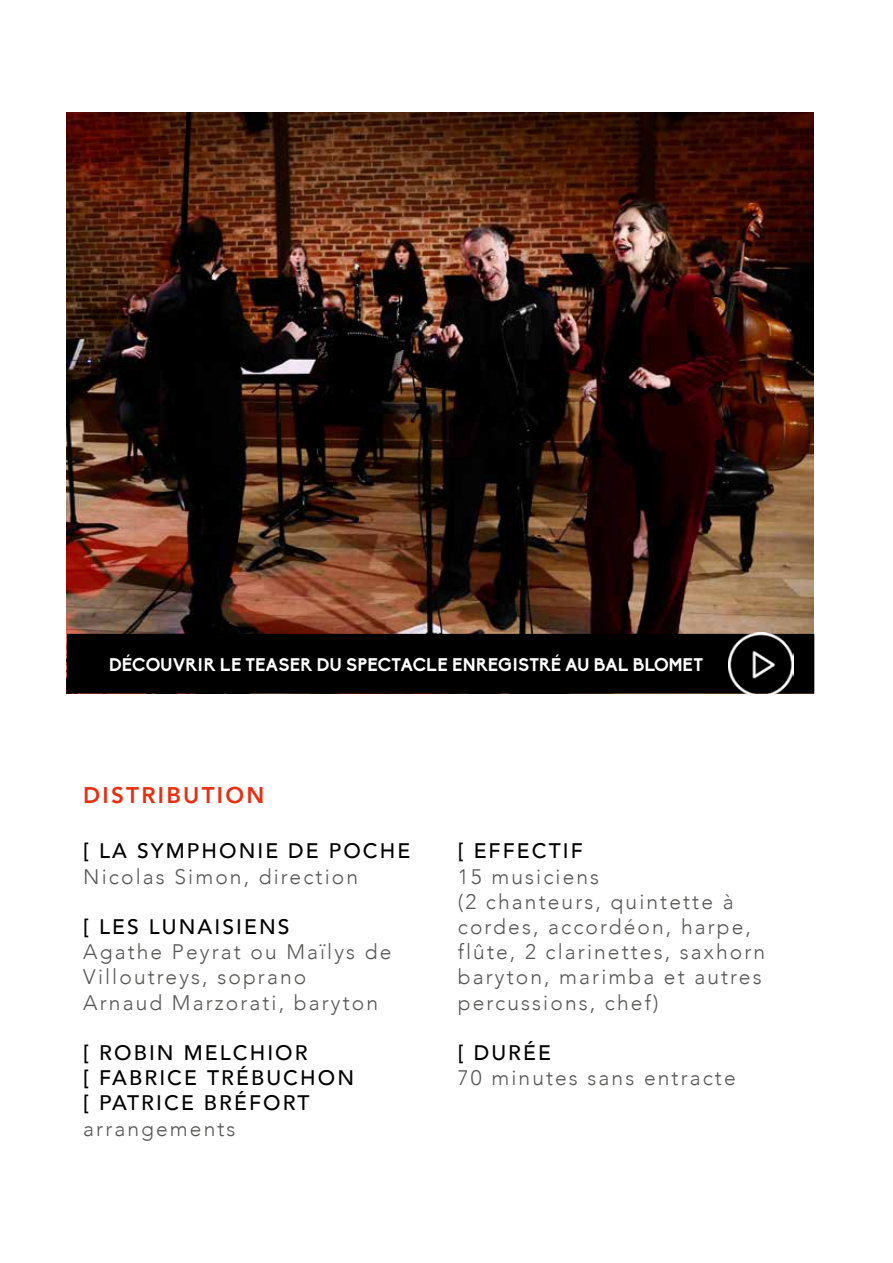
<style>
.page{position:relative;width:893px;height:1263px;background:#fff}
.page>*{position:absolute;margin:0;border:0;box-sizing:border-box;transform-origin:0 0}
.t1{font:800 22.5px "Avenir LT Std";letter-spacing:.1em;color:#e53012}
.t2{font:300 21px/25.2px "Avenir";letter-spacing:.1em;color:#575756}
.t3{font:500 21px/25.2px "Avenir";letter-spacing:.1em;color:#000}
.t4{font:700 18px "Biko";color:#fff}
</style>
<div class="page">
<img style="left:67px;top:113px;width:747px;height:521px">
<div style="left:68px;top:635px;width:746px;height:58px;background:#000"></div>
<div style="left:67px;top:634px;width:747px;height:59px;border:2px solid #000"></div>
<img style="left:729px;top:632px;width:64px;height:64px">
<p class="t4" style="left:109px;top:654px;width:595px">DÉCOUVRIR LE TEASER DU SPECTACLE ENREGISTRÉ AU BAL BLOMET</p>
<p class="t1" style="left:83px;top:782px;width:182px">DISTRIBUTION</p>
<p class="t3" style="left:83px;top:837px;width:328px">[ LA SYMPHONIE DE POCHE</p>
<p class="t2" style="left:83px;top:864px;width:276px">Nicolas Simon, direction</p>
<p class="t3" style="left:83px;top:913px;width:208px">[ LES LUNAISIENS</p>
<p class="t2" style="left:83px;top:939px;width:310px">Agathe Peyrat ou Maïlys de<br>Villoutreys, soprano<br>Arnaud Marzorati, baryton</p>
<p class="t3" style="left:83px;top:1039px;width:272px">[ ROBIN MELCHIOR<br>[ FABRICE TRÉBUCHON [ PATRICE BRÉFORT</p>
<p class="t2" style="left:83px;top:1116px;width:154px">arrangements</p>
<p class="t3" style="left:458px;top:837px;width:127px">[ EFFECTIF</p>
<p class="t2" style="left:458px;top:864px;width:309px">15 musiciens<br>(2 chanteurs, quintette à cordes, accordéon, harpe, flûte, 2 clarinettes, saxhorn baryton, marimba et autres percussions, chef)</p>
<p class="t3" style="left:458px;top:1039px;width:95px">[ DURÉE</p>
<p class="t2" style="left:458px;top:1065px;width:279px">70 minutes sans entracte</p>
</div>
